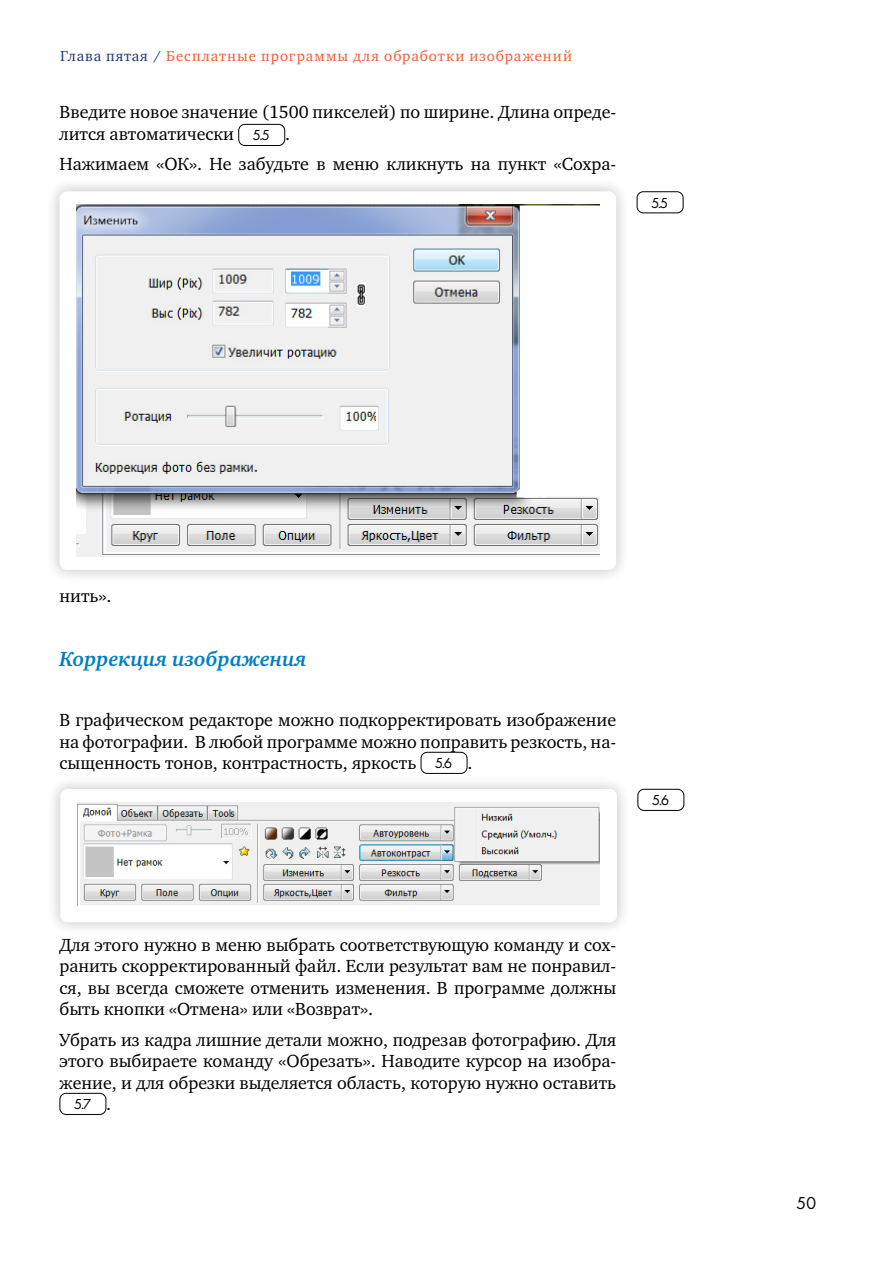
<style>
.page{position:relative;width:893px;height:1263px;background:#fff}
.page>*{position:absolute;margin:0;border:0;box-sizing:border-box;transform-origin:0 0}
.t1{font:italic 700 21px "Charter ITC";color:#007dc5}
.t2{font:18px/21.6px "Charter ITC";color:#000;text-align:justify}
.t3{font:18px "Futura PT";color:#000}
.t4{font:15px "Charter ITC";letter-spacing:.065em;color:#f15d31}
.t5{font:15px "Futura PT";color:#000}
.s1{color:#213679}
.s2{font-family:"Futura PT";font-size:15px}
.s3{font-family:"Charter ITC";font-size:18px}
</style>
<div class="page">
<div style="left:238px;top:124px;width:47px;height:22px;border:1px solid #000;border-radius:6px"></div>
<div style="left:421px;top:752px;width:46px;height:22px;border:1px solid #000;border-radius:6px"></div>
<div style="left:60px;top:1093px;width:46px;height:22px;border:1px solid #000;border-radius:6px"></div>
<div style="left:637px;top:191px;width:46px;height:22px;border:1px solid #000;border-radius:6px"></div>
<div style="left:637px;top:789px;width:47px;height:22px;border:1px solid #000;border-radius:6px"></div>
<div style="left:46px;top:177px;width:584px;height:407px;background:#000;opacity:.25"></div>
<div style="left:60px;top:191px;width:556px;height:379px;background:#fff;border-radius:7px"></div>
<div style="left:46px;top:775px;width:585px;height:162px;background:#000;opacity:.25"></div>
<div style="left:60px;top:789px;width:557px;height:133px;background:#fff;border-radius:7px"></div>
<img style="left:76px;top:204px;width:523px;height:352px">
<img style="left:77px;top:802px;width:523px;height:103px">
<p class="t4" style="left:60px;top:46px;width:513px"><span class="s1">Глава пятая /</span> Бесплатные программы для обработки изображений</p>
<p class="t2" style="left:60px;top:101px;width:558px">Введите новое значение (1500 пикселей) по ширине. Длина опреде&shy;лится автоматически <span class="s2">5.5</span> .</p>
<p class="t2" style="left:60px;top:153px;width:558px">Нажимаем «ОК». Не забудьте в меню кликнуть на пункт «Сохра-</p>
<p class="t5" style="left:651px;top:194px;width:19px">5.5</p>
<p class="t2" style="left:60px;top:585px;width:54px">нить».</p>
<p class="t1" style="left:60px;top:646px;width:248px">Коррекция изображения</p>
<p class="t2" style="left:60px;top:709px;width:558px">В графическом редакторе можно подкорректировать изображение на фотографии. В любой программе можно поправить резкость, на&shy;сыщенность тонов, контрастность, яркость <span class="s2">5.6</span> .</p>
<p class="t5" style="left:652px;top:791px;width:19px">5.6</p>
<p class="t2" style="left:60px;top:934px;width:558px">Для этого нужно в меню выбрать соответствующую команду и сох&shy;ранить скорректированный файл. Если результат вам не понравил&shy;ся, вы всегда сможете отменить изменения. В программе должны быть кнопки «Отмена» или «Возврат».</p>
<p class="t2" style="left:60px;top:1028px;width:558px">Убрать из кадра лишние детали можно, подрезав фотографию. Для этого выбираете команду «Обрезать». Наводите курсор на изобра&shy;жение, и для обрезки выделяется область, которую нужно оставить</p>
<p class="t5" style="left:74px;top:1095px;width:39px">5.7 <span class="s3">.</span></p>
<p class="t3" style="left:796px;top:1192px;width:22px">50</p>
</div>
